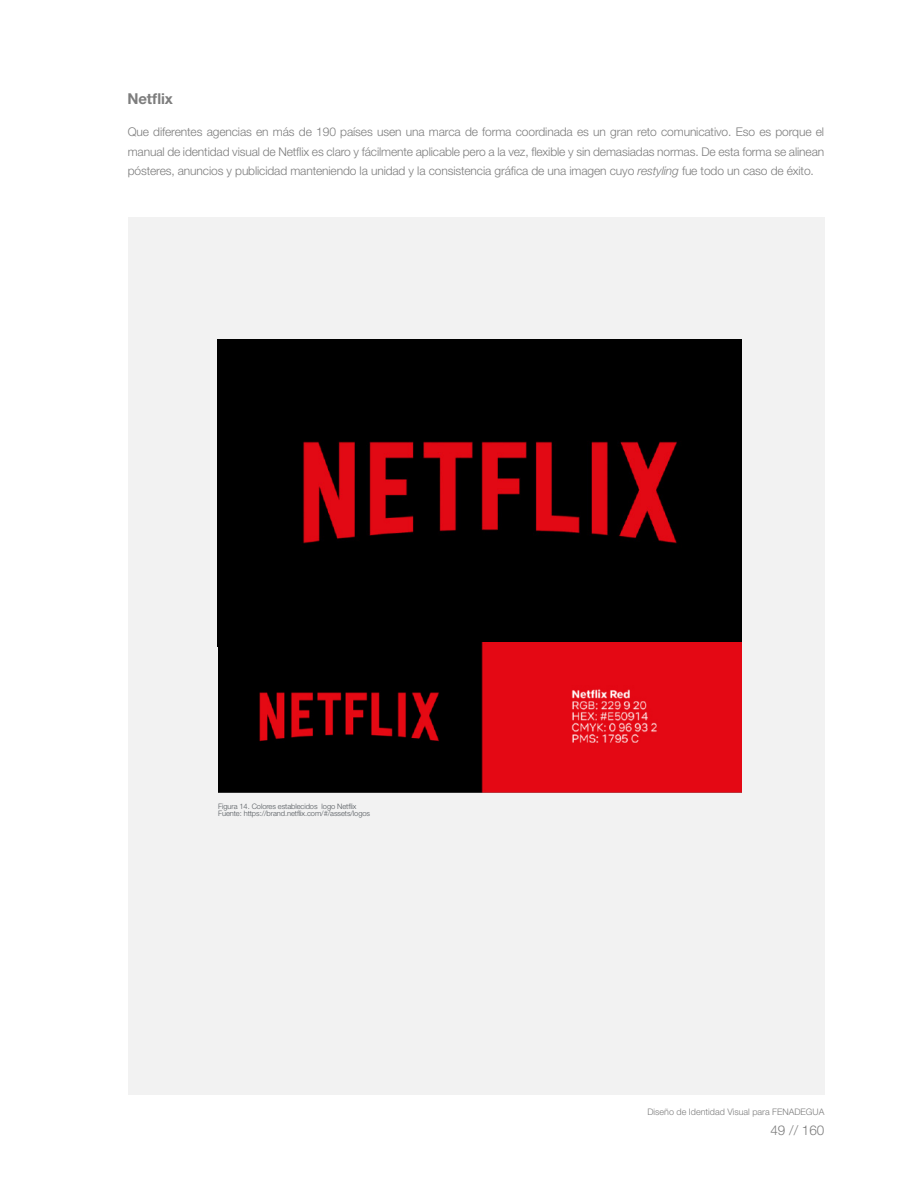
<style>
.page{position:relative;width:918px;height:1188px;background:#fff}
.page>*{position:absolute;margin:0;border:0;box-sizing:border-box;transform-origin:0 0}
.Parrafos{font:700 15px "Helvetica Neue LT Std";letter-spacing:-.01em;color:#7d7d7d}
.t1{font:300 13.5px "Helvetica Neue LT Std";color:#7d7d7d}
.Parrafos-2{font:300 12px/19.5px "Helvetica Neue LT Std";letter-spacing:-.01em;color:#7d7d7d;text-align:justify}
.t2{font:300 9px "Helvetica Neue LT Std";color:#7d7d7d}
.FIGURAS{font:300 7.5px "Helvetica Neue LT Std";letter-spacing:-.01em;color:#54595e}
.s1{font-style:italic}
</style>
<div class="page">
<div style="left:128px;top:217px;width:696px;height:877px;background:#f2f2f2"></div>
<img style="left:217px;top:339px;width:524px;height:307px">
<img style="left:218px;top:642px;width:523px;height:151px">
<p class="Parrafos" style="left:128px;top:90px;width:47px">Netflix</p>
<p class="Parrafos-2" style="left:128px;top:122px;width:698px">Que diferentes agencias en más de 190 países usen una marca de forma coordinada es un gran reto comunicativo. Eso es porque el manual de identidad visual de Netflix es claro y fácilmente aplicable pero a la vez, flexible y sin demasiadas normas. De esta forma se alinean pósteres, anuncios y publicidad manteniendo la unidad y la consistencia gráfica de una imagen cuyo <span class="s1">restyling</span> fue todo un caso de éxito.</p>
<p class="FIGURAS" style="left:218px;top:802px;width:140px">Figura 14. Colores establecidos logo Netflix</p>
<p class="FIGURAS" style="left:218px;top:809px;width:154px">Fuente: https://brand.netflix.com/#/assets/logos</p>
<p class="t2" style="left:647px;top:1106px;width:179px">Diseño de Identidad Visual para FENADEGUA</p>
<p class="t1" style="left:770px;top:1122px;width:56px">49 // 160</p>
</div>
